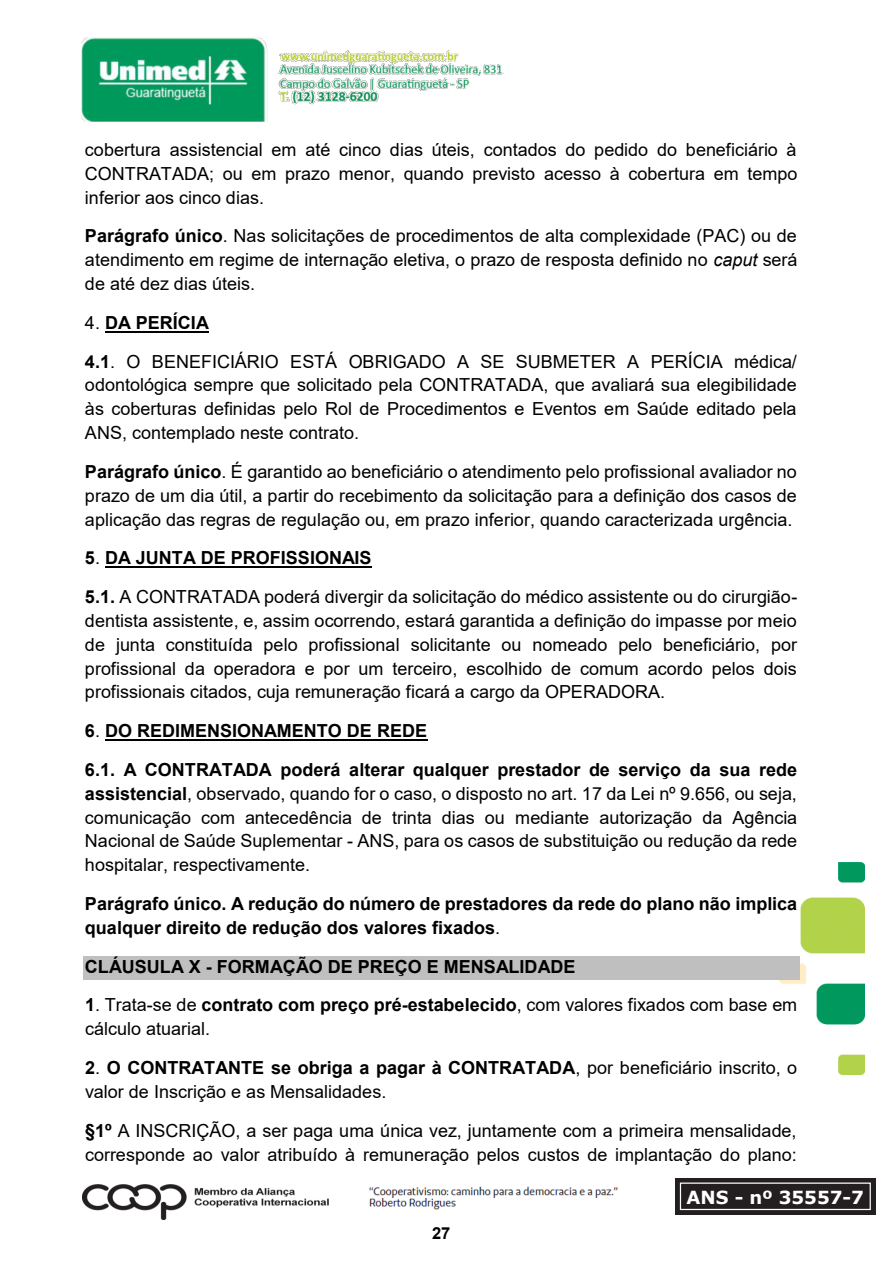
<style>
.page{position:relative;width:893px;height:1263px;background:#fff}
.page>*{position:absolute;margin:0;border:0;box-sizing:border-box;transform-origin:0 0}
.t1{font:18px/23.9px "Arial";color:#000;text-align:justify}
.t2{font:700 18px/38.8px "Arial";color:#000}
.t3{font:700 18px "Verdana";color:#fff}
.t4{font:700 16.5px "Arial";color:#000}
.s1{font-weight:700}
.s2{font-style:italic}
.s3{font-weight:400}
</style>
<div class="page">
<img style="left:278px;top:50px;width:226px;height:55px">
<img style="left:780px;top:862px;width:84px;height:212px">
<img style="left:81px;top:37px;width:186px;height:85px">
<img style="left:82px;top:1185px;width:246px;height:34px">
<img style="left:369px;top:1186px;width:249px;height:24px">
<div style="left:675px;top:1178px;width:201px;height:37px;background:#231f20"></div>
<div style="left:680px;top:1182px;width:191px;height:28px;border:1px solid #fff"></div>
<img style="left:681px;top:1184px;width:189px;height:25px">
<hr style="left:105px;top:331px;width:104px;height:1px;background:#000">
<hr style="left:105px;top:566px;width:267px;height:2px;background:#000">
<hr style="left:105px;top:739px;width:322px;height:2px;background:#000">
<div style="left:83px;top:956px;width:717px;height:24px;background:#bfbfbf"></div>
<p class="t1" style="left:85px;top:138px;width:714px">cobertura assistencial em até cinco dias úteis, contados do pedido do beneficiário à CONTRATADA; ou em prazo menor, quando previsto acesso à cobertura em tempo inferior aos cinco dias.</p>
<p class="t1" style="left:85px;top:224px;width:714px"><span class="s1">Parágrafo único</span>. Nas solicitações de procedimentos de alta complexidade (PAC) ou de atendimento em regime de internação eletiva, o prazo de resposta definido no <span class="s2">caput</span> será de até dez dias úteis.</p>
<p class="t1" style="left:85px;top:303px;width:713px;line-height:38.8px">4. <span class="s1">DA PERÍCIA<br>4.1</span>. O BENEFICIÁRIO ESTÁ OBRIGADO A SE SUBMETER A PERÍCIA médica/</p>
<p class="t1" style="left:85px;top:373px;width:713px">odontológica sempre que solicitado pela CONTRATADA, que avaliará sua elegibilidade às coberturas definidas pelo Rol de Procedimentos e Eventos em Saúde editado pela ANS, contemplado neste contrato.</p>
<p class="t1" style="left:85px;top:459px;width:713px"><span class="s1">Parágrafo único</span>. É garantido ao beneficiário o atendimento pelo profissional avaliador no prazo de um dia útil, a partir do recebimento da solicitação para a definição dos casos de aplicação das regras de regulação ou, em prazo inferior, quando caracterizada urgência.</p>
<p class="t1" style="left:85px;top:538px;width:714px;line-height:38.8px"><span class="s1">5</span>. <span class="s1">DA JUNTA DE PROFISSIONAIS<br>5.1.</span> A CONTRATADA poderá divergir da solicitação do médico assistente ou do cirurgião-</p>
<p class="t1" style="left:85px;top:608px;width:714px">dentista assistente, e, assim ocorrendo, estará garantida a definição do impasse por meio de junta constituída pelo profissional solicitante ou nomeado pelo beneficiário, por profissional da operadora e por um terceiro, escolhido de comum acordo pelos dois profissionais citados, cuja remuneração ficará a cargo da OPERADORA.</p>
<p class="t2" style="left:85px;top:711px;width:714px">6<span class="s3">.</span> DO REDIMENSIONAMENTO DE REDE<br>6.1. A CONTRATADA poderá alterar qualquer prestador de serviço da sua rede</p>
<p class="t1" style="left:85px;top:781px;width:714px"><span class="s1">assistencial</span>, observado, quando for o caso, o disposto no art. 17 da Lei nº 9.656, ou seja, comunicação com antecedência de trinta dias ou mediante autorização da Agência Nacional de Saúde Suplementar - ANS, para os casos de substituição ou redução da rede hospitalar, respectivamente.</p>
<p class="t2" style="left:85px;top:892px;width:714px;line-height:24px">Parágrafo único. A redução do número de prestadores da rede do plano não implica qualquer direito de redução dos valores fixados<span class="s3">.</span></p>
<p class="t2" style="left:85px;top:947px;width:492px">CLÁUSULA X - FORMAÇÃO DE PREÇO E MENSALIDADE</p>
<p class="t1" style="left:85px;top:993px;width:714px"><span class="s1">1</span>. Trata-se de <span class="s1">contrato com preço pré-estabelecido</span>, com valores fixados com base em cálculo atuarial.</p>
<p class="t1" style="left:85px;top:1056px;width:714px"><span class="s1">2</span>. <span class="s1">O CONTRATANTE se obriga a pagar à CONTRATADA</span>, por beneficiário inscrito, o valor de Inscrição e as Mensalidades.</p>
<p class="t1" style="left:85px;top:1118px;width:713px"><span class="s1">§1º</span> A INSCRIÇÃO, a ser paga uma única vez, juntamente com a primeira mensalidade, corresponde ao valor atribuído à remuneração pelos custos de implantação do plano:</p>
<p class="t4" style="left:432px;top:1221px;width:20px">27</p>
<p class="t3" style="left:686px;top:1185px;width:179px">ANS - nº 35557-7</p>
</div>
